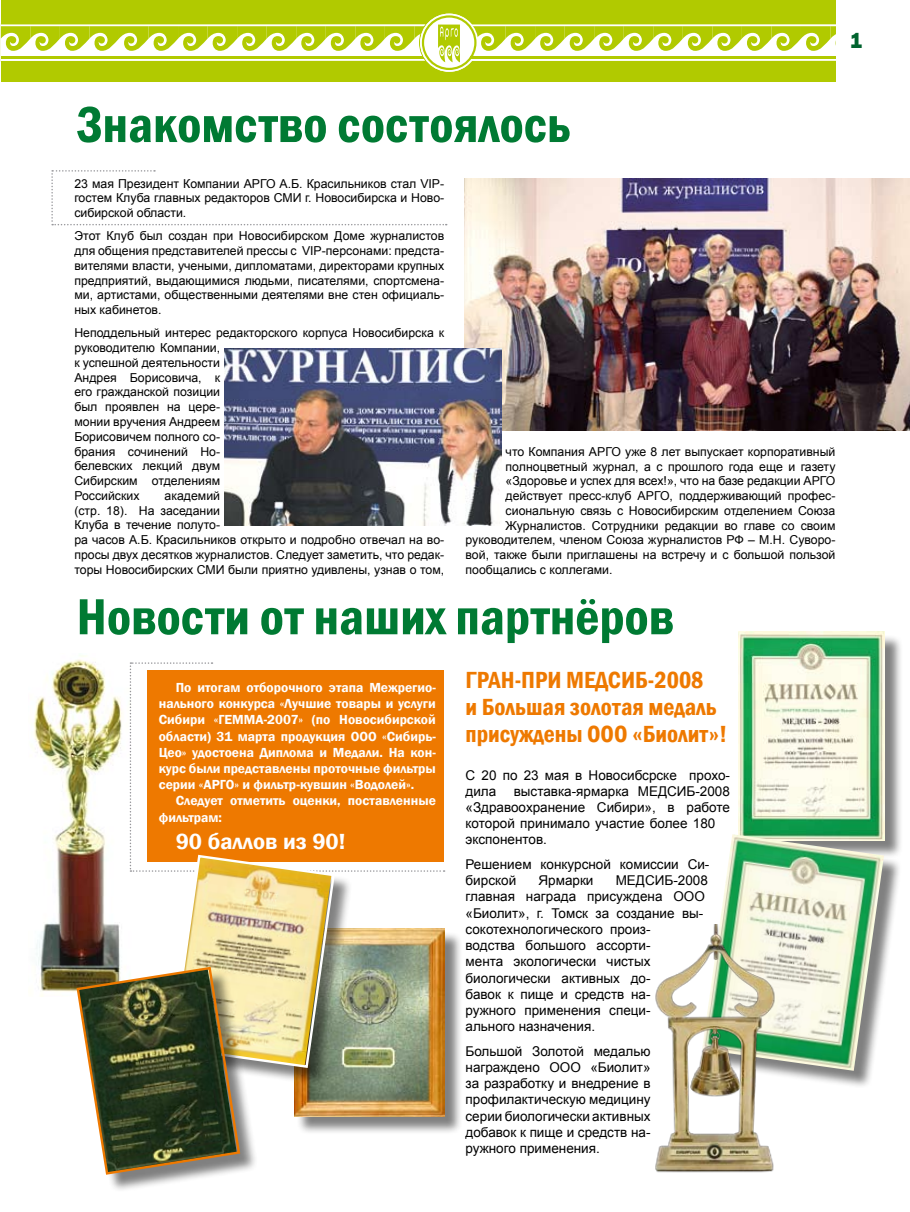
<style>
.page{position:relative;width:910px;height:1212px;background:#fff}
.page>*{position:absolute;margin:0;border:0;box-sizing:border-box;transform-origin:0 0}
.t1{font:600 condensed 52.5px "Franklin Gothic";color:#007a33}
.t2{font:600 condensed 24px/27px "Franklin Gothic";color:#ee7900}
.t3{font:600 22.5px "Franklin Gothic";color:#fff}
.t4{font:800 22.5px "Franklin Gothic";color:#00632e;scale:.9 1}
.t5{font:13.5px/16.2px "Arial";color:#000}
.t6{font:600 13.5px/16.2px "Franklin Gothic";color:#fff;text-align:justify}
.t7{font:12.3px/14.7px "Arial";color:#000;text-align:justify}
</style>
<div class="page">
<div style="left:1px;top:0;width:835px;height:82px;background:#b1ca00"></div>
<svg style="left:1px;top:13px;width:835px;height:59px"></svg>
<hr style="left:470px;top:57px;width:366px;height:2px;background:#b1ca00">
<img style="left:465px;top:179px;width:445px;height:251px">
<div style="left:741px;top:634px;width:169px;height:231px;background:#000;opacity:.5"></div>
<img style="left:738px;top:631px;width:147px;height:205px">
<div style="left:296px;top:931px;width:175px;height:210px;background:#000;opacity:.5"></div>
<img style="left:33px;top:655px;width:54px;height:341px">
<div style="left:704px;top:836px;width:206px;height:266px;background:#000;opacity:.5"></div>
<img style="left:704px;top:834px;width:180px;height:237px">
<img style="left:655px;top:924px;width:127px;height:249px">
<svg style="left:51px;top:170px;width:396px;height:55px"></svg>
<div style="left:79px;top:969px;width:186px;height:231px;background:#000;opacity:.5"></div>
<img style="left:75px;top:662px;width:370px;height:514px">
<img style="left:224px;top:349px;width:277px;height:176px">
<h3 class="t4" style="left:850px;top:26px;width:15px">1</h3>
<h1 class="t1" style="left:76px;top:89px;width:495px">Знакомство состоялось</h1>
<p class="t7" style="left:74px;top:176px;width:371px">23 мая Президент Компании АРГО А.Б. Красильников стал VIP&shy;гостем Клуба главных редакторов СМИ г. Новосибирска и Ново&shy;сибирской области.</p>
<p class="t7" style="left:74px;top:229px;width:371px">Этот Клуб был создан при Новосибирском Доме журналистов для общения представителей прессы с VIP-персонами: предста&shy;вителями власти, учеными, дипломатами, директорами крупных предприятий, выдающимися людьми, писателями, спортсмена&shy;ми, артистами, общественными деятелями вне стен официаль&shy;ных кабинетов.</p>
<p class="t7" style="left:74px;top:326px;width:371px;text-align:left">Неподдельный интерес редакторского корпуса Новосибирска к руководителю Компании,<br>к успешной деятельности<br>Андрея Борисовича, к<br>его гражданской позиции<br>был проявлен на цере-<br>монии вручения Андреем<br>Борисовичем полного со-<br>брания сочинений Но-<br>белевских лекций двум<br>Сибирским отделениям<br>Российских</p>
<p class="t7" style="left:74px;top:488px;width:371px;text-align:left;text-indent:90px">академий<br>(стр. 18). На заседании<br>Клуба в течение полуто-<br>ра часов А.Б. Красильников открыто и подробно отвечал на во&shy;просы двух десятков журналистов. Следует заметить, что редак&shy;торы Новосибирских СМИ были приятно удивлены, узнав о том,</p>
<p class="t7" style="left:506px;top:444px;width:331px">что Компания АРГО уже 8 лет выпускает корпоративный</p>
<p class="t7" style="left:506px;top:459px;width:331px">полноцветный журнал, а с прошлого года еще и газету</p>
<p class="t7" style="left:506px;top:474px;width:331px">«Здоровье и успех для всех!», что на базе редакции АРГО</p>
<p class="t7" style="left:506px;top:489px;width:331px">действует пресс-клуб АРГО, поддерживающий профес-</p>
<p class="t7" style="left:506px;top:503px;width:331px">сиональную связь с Новосибирским отделением Союза</p>
<p class="t7" style="left:506px;top:518px;width:331px">Журналистов. Сотрудники редакции во главе со своим</p>
<p class="t7" style="left:466px;top:533px;width:371px">руководителем, членом Союза журналистов РФ – М.Н. Суворо-</p>
<p class="t7" style="left:466px;top:548px;width:371px">вой, также были приглашены на встречу и с большой пользой</p>
<p class="t7" style="left:466px;top:562px;width:149px">пообщались с коллегами.</p>
<h1 class="t1" style="left:76px;top:582px;width:599px">Новости от наших партнёров</h1>
<h2 class="t2" style="left:466px;top:666px;width:263px">ГРАН-ПРИ МЕДСИБ-2008<br>и Большая золотая медаль присуждены ООО «Биолит»!</h2>
<p class="t6" style="left:159px;top:679px;width:279px;text-indent:17px">По итогам отборочного этапа Межрегио&shy;нального конкурса «Лучшие товары и услуги Сибири «ГЕММА-2007» (по Новосибирской области) 31 марта продукция ООО «Сибирь-Цео» удостоена Диплома и Медали. На кон&shy;курс были представлены проточные фильтры серии «АРГО» и фильтр-кувшин «Водолей».</p>
<p class="t6" style="left:159px;top:793px;width:279px;text-indent:17px">Следует отметить оценки, поставленные фильтрам:</p>
<h3 class="t3" style="left:176px;top:827px;width:171px">90 баллов из 90!</h3>
<p class="t5" style="left:466px;top:767px;width:266px">С 20 по 23 мая в Новосибсрске прохо&shy;дила</p>
<p class="t5" style="left:466px;top:783px;width:266px;text-indent:48px">выставка-ярмарка МЕДСИБ-2008 «Здравоохранение Сибири», в работе которой принимало участие более 180 экспонентов.</p>
<p class="t5" style="left:466px;top:856px;width:245px">Решением конкурсной комиссии Си&shy;бирской</p>
<p class="t5" style="left:466px;top:872px;width:244px;text-indent:150px">МЕДСИБ-2008 главная награда присуждена ООО «Биолит», г. Томск за создание вы&shy;сокотехнологического произ-<br>водства большого ассорти-<br>мента экологически чистых биологически активных до-<br>бавок к пище и средств на-<br>ружного применения специ-<br>ального назначения.</p>
<p class="t5" style="left:466px;top:1043px;width:187px;text-align:justify">Большой Золотой медалью награждено ООО «Биолит» за разработку и внедрение в профилактическую медицину серии биологически активных добавок к пище и средств на&shy;ружного применения.</p>
<p class="t5" style="left:538px;top:872px;width:57px">Ярмарки</p>
</div>
